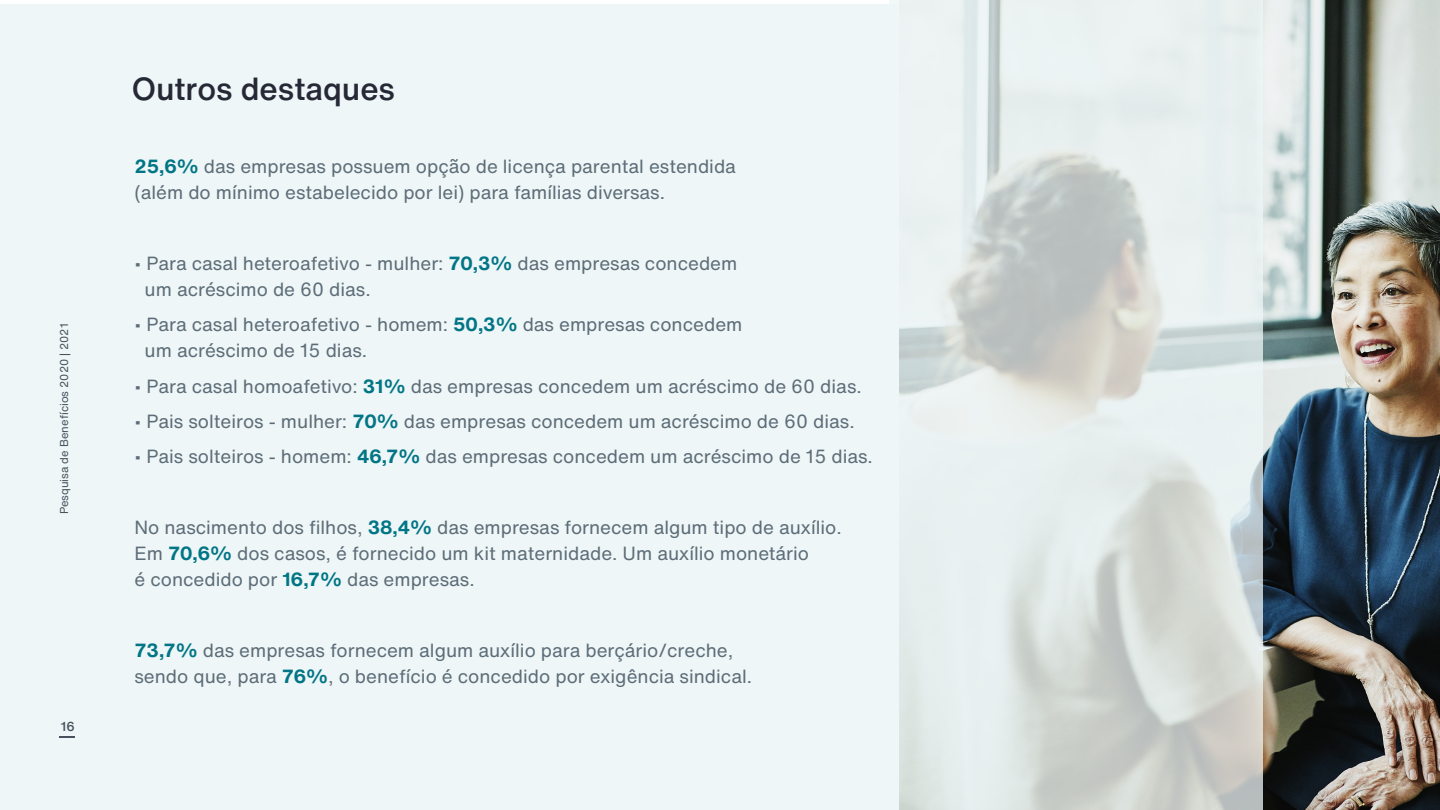
<style>
.page{position:relative;width:1440px;height:810px;background:#fff}
.page>*{position:absolute;margin:0;border:0;box-sizing:border-box;transform-origin:0 0}
.t1{font:500 31.5px "Helvetica Now Text";color:#262836}
.t2{font:18.75px/26.2px "Helvetica Now Text";color:#5d6d78}
.t3{font:500 12.83px "Helvetica Now Text";color:#46535e}
.t4{font:11.25px "Helvetica Now Text";color:#46535e}
.s1{font-weight:700;color:#007585}
</style>
<div class="page">
<div style="left:0;top:5px;width:1440px;height:805px;background:#eef6f7"></div>
<img style="left:1263px;top:0;width:177px;height:810px">
<svg style="left:890px;top:0;width:373px;height:810px;fill:#e5edec"></svg>
<svg style="left:60px;top:736px;width:15px;height:2px"></svg>
<p class="t4" style="left:56px;top:514px;width:193px;rotate:-90deg">Pesquisa de Benefícios 2020 | 2021</p>
<p class="t3" style="left:61px;top:717px;width:15px">16</p>
<h1 class="t1" style="left:132px;top:65px;width:265px">Outros destaques</h1>
<p class="t2" style="left:134px;top:152px;width:603px"><span class="s1">25,6%</span> das empresas possuem opção de licença parental estendida (além do mínimo estabelecido por lei) para famílias diversas.</p>
<p class="t2" style="left:145px;top:249px;width:594px;text-indent:-10px">• Para casal heteroafetivo - mulher: <span class="s1">70,3%</span> das empresas concedem um acréscimo de 60 dias.</p>
<p class="t2" style="left:145px;top:311px;width:599px;text-indent:-10px">• Para casal heteroafetivo - homem: <span class="s1">50,3%</span> das empresas concedem um acréscimo de 15 dias.</p>
<p class="t2" style="left:134px;top:372px;width:729px">• Para casal homoafetivo: <span class="s1">31%</span> das empresas concedem um acréscimo de 60 dias.</p>
<p class="t2" style="left:134px;top:407px;width:722px">• Pais solteiros - mulher: <span class="s1">70%</span> das empresas concedem um acréscimo de 60 dias.</p>
<p class="t2" style="left:134px;top:443px;width:740px">• Pais solteiros - homem: <span class="s1">46,7%</span> das empresas concedem um acréscimo de 15 dias.</p>
<p class="t2" style="left:134px;top:513px;width:709px">No nascimento dos filhos, <span class="s1">38,4%</span> das empresas fornecem algum tipo de auxílio.<br>Em <span class="s1">70,6%</span> dos casos, é fornecido um kit maternidade. Um auxílio monetário<br>é concedido por <span class="s1">16,7%</span> das empresas.</p>
<p class="t2" style="left:134px;top:636px;width:619px"><span class="s1">73,7%</span> das empresas fornecem algum auxílio para berçário/creche, sendo que, para <span class="s1">76%</span>, o benefício é concedido por exigência sindical.</p>
</div>
